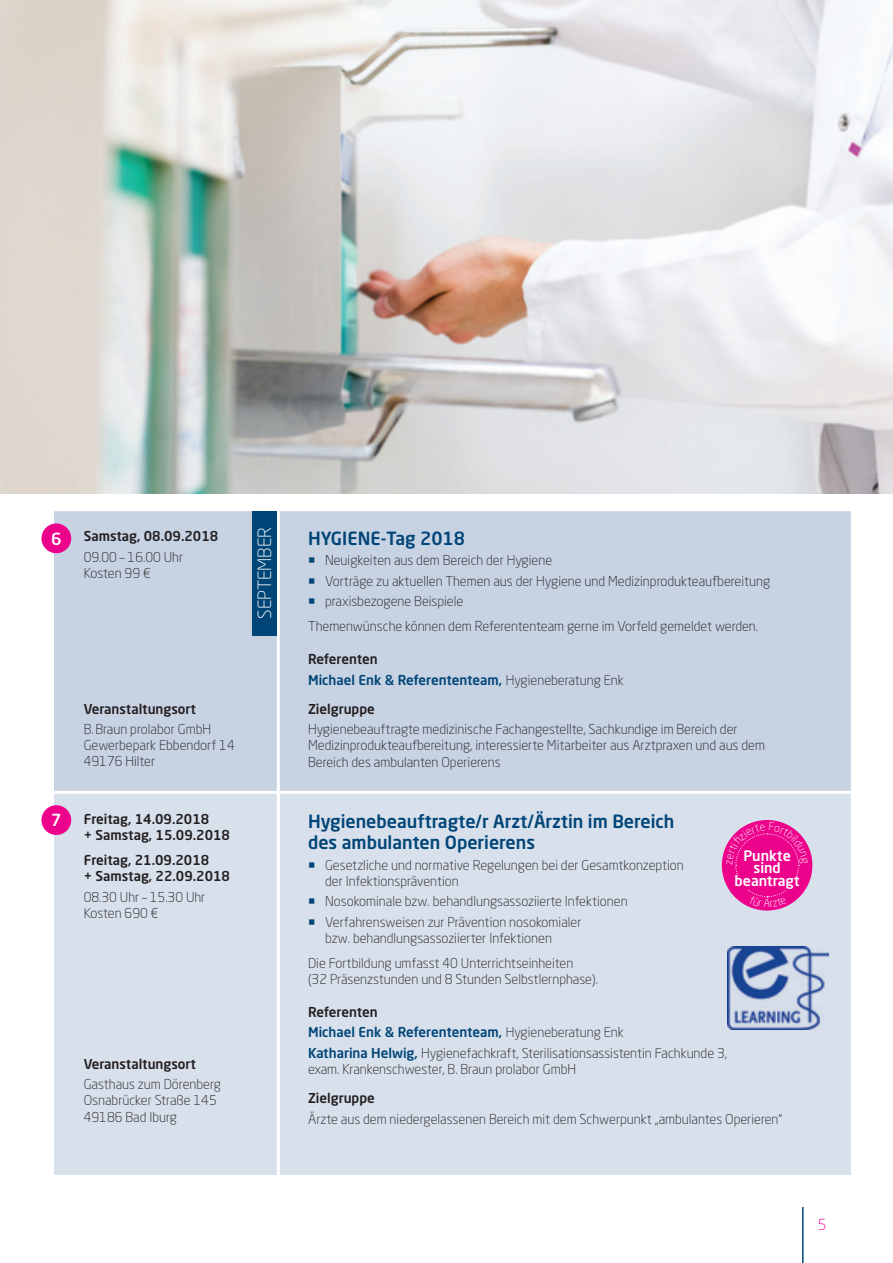
<style>
.page{position:relative;width:893px;height:1263px;background:#fff}
.page>*{position:absolute;margin:0;border:0;box-sizing:border-box;transform-origin:0 0}
.t1{font:500 18px/21.6px "Neo Sans Std";color:#004577}
.t2{font:300 18px "Neo Sans Std";color:#fff}
.t3{font:500 16.5px "Neo Sans Std";color:#fff}
.t4{font:300 15px "Neo Sans Std";color:#ed028c}
.t5{font:500 14.25px/12.9px "Neo Sans Std";color:#fff;text-align:center}
.t6{font:300 13.5px/16.2px "Neo Sans Std";color:#231f20}
.t7{font:500 13.5px/16.2px "Neo Sans Std";color:#231f20}
.t8{font:500 13.5px/20.4px "Neo Sans Std";color:#004577}
.s1{color:#004577}
.s2{color:#231f20}
.s3{font-weight:300;color:#231f20}
.s4{font-weight:500}
.s5{font-weight:500;color:#004577}
</style>
<div class="page">
<hr style="left:802px;top:1207px;width:2px;height:56px;background:#004577">
<div style="left:54px;top:511px;width:797px;height:280px;background:#c7d2e3"></div>
<div style="left:54px;top:794px;width:797px;height:381px;background:#d8e0ec"></div>
<hr style="left:277px;top:511px;width:3px;height:280px;background:#fff">
<hr style="left:277px;top:794px;width:3px;height:381px;background:#fff">
<div style="left:41px;top:523px;width:30px;height:30px;background:#ed028c;border-radius:50%"></div>
<div style="left:41px;top:805px;width:30px;height:30px;background:#ed028c;border-radius:50%"></div>
<div style="left:722px;top:820px;width:90px;height:90px;background:#ed028c;border-radius:50%"></div>
<img style="left:728px;top:946px;width:100px;height:83px">
<div style="left:252px;top:511px;width:25px;height:125px;background:#004577"></div>
<img style="left:0;top:0;width:893px;height:493px">
<svg style="left:727px;top:822px;width:81px;height:86px"></svg>
<p class="t3" style="left:51px;top:528px;width:12px">6</p>
<p class="t7" style="left:84px;top:528px;width:136px">Samstag, 08.09.2018</p>
<p class="t6" style="left:84px;top:549px;width:101px">09.00 – 16.00 Uhr<br>Kosten 99 €</p>
<h1 class="t2" style="left:254px;top:619px;width:91px;rotate:-90deg">September</h1>
<p class="t3" style="left:51px;top:810px;width:12px">7</p>
<p class="t7" style="left:84px;top:700px;width:114px">Veranstaltungsort</p>
<p class="t6" style="left:84px;top:721px;width:153px">B.Braun prolabor GmbH<br>Gewerbepark Ebbendorf 14<br>49176 Hilter</p>
<p class="t7" style="left:84px;top:811px;width:148px">Freitag, 14.09.2018<br>+ Samstag, 15.09.2018</p>
<p class="t7" style="left:84px;top:852px;width:148px">Freitag, 21.09.2018<br>+ Samstag, 22.09.2018</p>
<p class="t6" style="left:84px;top:888px;width:123px">08.30 Uhr – 15.30 Uhr<br>Kosten 690 €</p>
<p class="t7" style="left:84px;top:1055px;width:114px">Veranstaltungsort</p>
<p class="t6" style="left:84px;top:1076px;width:139px">Gasthaus zum Dörenberg<br>Osnabrücker Straße 145<br>49186 Bad Iburg</p>
<h1 class="t1" style="left:308px;top:527px;width:158px">HYGIENE-Tag 2018</h1>
<p class="t6" style="left:308px;top:552px;width:246px"><span class="s1">○</span> Neuigkeiten aus dem Bereich der Hygiene</p>
<p class="t6" style="left:308px;top:573px;width:464px"><span class="s1">○</span> Vorträge zu aktuellen Themen aus der Hygiene und Medizinprodukteaufbereitung</p>
<p class="t6" style="left:308px;top:589px;width:452px;line-height:24.8px"><span class="s1">○</span> praxisbezogene Beispiele<br>Themenwünsche können dem Referententeam gerne im Vorfeld gemeldet werden.</p>
<p class="t8" style="left:308px;top:649px;width:317px"><span class="s2">Referenten<br></span>Michael Enk &amp; Referententeam, <span class="s3">Hygieneberatung Enk</span></p>
<p class="t7" style="left:308px;top:700px;width:68px">Zielgruppe</p>
<p class="t6" style="left:308px;top:721px;width:458px">Hygienebeauftragte medizinische Fachangestellte, Sachkundige im Bereich der<br>Medizinprodukteaufbereitung, interessierte Mitarbeiter aus Arztpraxen und aus dem<br>Bereich des ambulanten Operierens</p>
<h1 class="t1" style="left:308px;top:810px;width:368px">Hygienebeauftragte/r Arzt/Ärztin im Bereich des ambulanten Operierens</h1>
<p class="t6" style="left:325px;top:856px;width:360px;text-indent:-17px"><span class="s1">○</span> Gesetzliche und normative Regelungen bei der Gesamtkonzeption der Infektionsprävention</p>
<p class="t6" style="left:308px;top:893px;width:321px"><span class="s1">○</span> Nosokominale bzw. behandlungsassoziierte Infektionen</p>
<p class="t6" style="left:325px;top:913px;width:258px;text-indent:-17px"><span class="s1">○</span> Verfahrensweisen zur Prävention nosokomialer bzw. behandlungsassoziierter Infektionen</p>
<p class="t6" style="left:308px;top:954px;width:291px">Die Fortbildung umfasst 40 Unterrichtseinheiten<br>(32 Präsenzstunden und 8 Stunden Selbstlernphase).</p>
<p class="t6" style="left:308px;top:1002px;width:420px;line-height:20.4px"><span class="s4">Referenten<br></span><span class="s5">Michael Enk &amp; Referententeam,</span> Hygieneberatung Enk<br><span class="s5">Katharina Helwig,</span> Hygienefachkraft, Sterilisationsassistentin Fachkunde 3,</p>
<p class="t6" style="left:308px;top:1061px;width:270px">exam. Krankenschwester, B. Braun prolabor GmbH</p>
<p class="t7" style="left:308px;top:1090px;width:68px">Zielgruppe</p>
<p class="t6" style="left:308px;top:1110px;width:476px">Ärzte aus dem niedergelassenen Bereich mit dem Schwerpunkt „ambulantes Operieren“</p>
<p class="t5" style="left:743px;top:848px;width:49px">Punkte</p>
<p class="t5" style="left:735px;top:861px;width:67px">sind beantragt</p>
<p class="t4" style="left:818px;top:1215px;width:10px">5</p>
</div>
